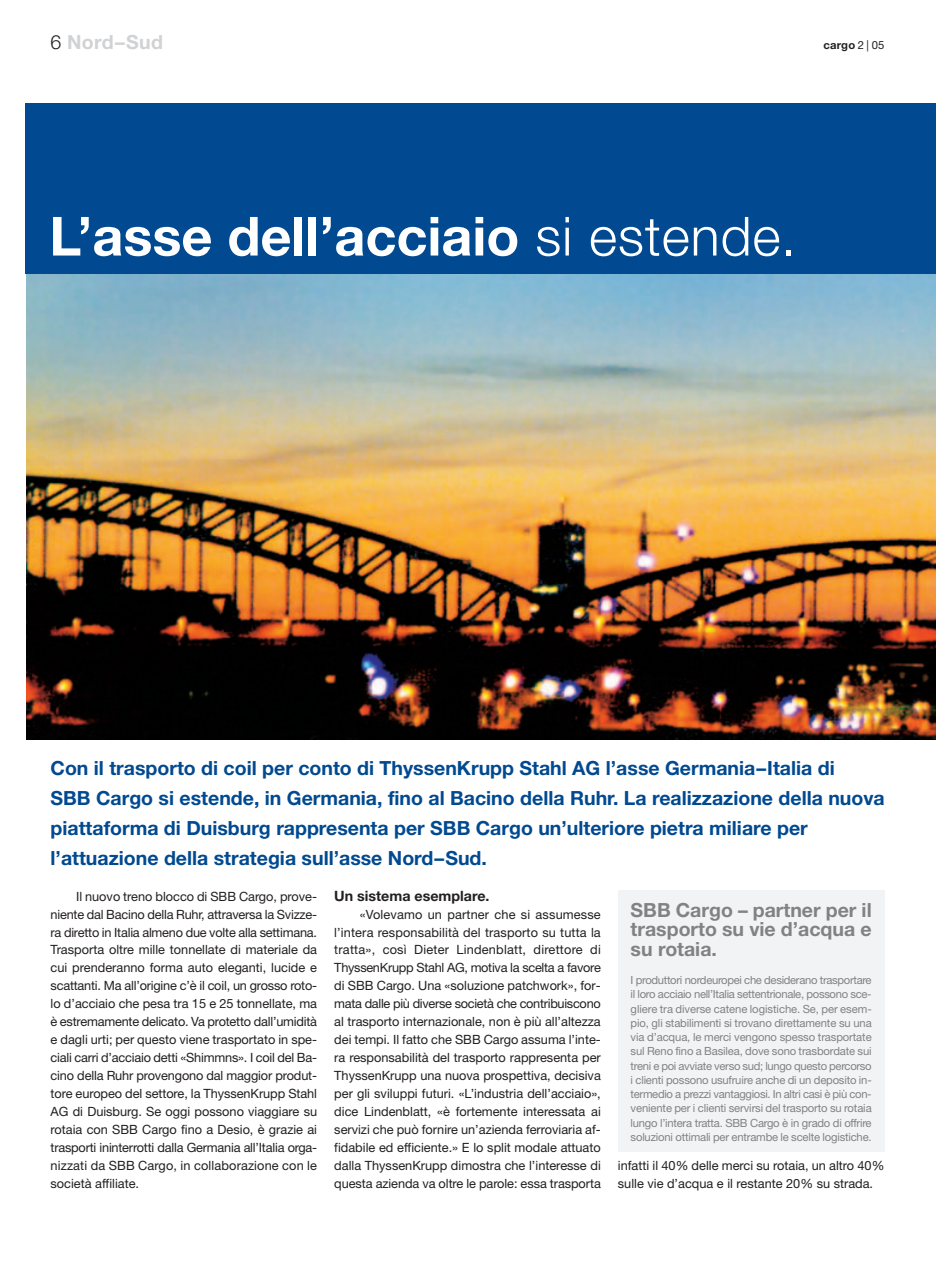
<style>
.page{position:relative;width:936px;height:1263px;background:#fff}
.page>*{position:absolute;margin:0;border:0;box-sizing:border-box;transform-origin:0 0}
.t1{font:700 54px "Helvetica Neue LT";color:#fff}
.t2{font:700 19.5px/29.8px "Helvetica Neue LT";color:#014990}
.t3{font:700 19.5px/19.5px "Helvetica Neue LT";color:#808285;text-align:justify}
.t4{font:700 19.5px "Helvetica Neue LT";letter-spacing:.015em;color:#d1d2d4}
.t5{font:700 14.25px "Helvetica Neue LT";color:#231f20}
.t6{font:12.75px/18px "Helvetica Neue LT";color:#231f20;text-align:justify}
.t7{font:11.25px/14.2px "Helvetica Neue LT";letter-spacing:-.015em;color:#808285;text-align:justify}
.t8{font:700 11.25px "Helvetica Neue LT";letter-spacing:.015em;color:#231f20}
.s1{font-weight:300;color:#231f20}
.s2{font-weight:400}
.s3{font-weight:300}
</style>
<div class="page">
<img style="left:27px;top:273px;width:908px;height:466px">
<div style="left:25px;top:103px;width:910px;height:170px;background:#014990"></div>
<div style="left:617px;top:890px;width:267px;height:262px;background:#f2f3f4"></div>
<h2 class="t4" style="left:51px;top:35px;width:114px"><span class="s1">6</span> Nord–Sud</h2>
<p class="t8" style="left:823px;top:41px;width:62px">cargo <span class="s2">2 | 05</span></p>
<h1 class="t1" style="left:49px;top:217px;width:748px">L’asse dell’acciaio <span class="s3">si estende.</span></h1>
<p class="t2" style="left:51px;top:755px;width:835px">Con il trasporto di coil per conto di ThyssenKrupp Stahl AG l’asse Germania–Italia di<br>SBB Cargo si estende, in Germania, fino al Bacino della Ruhr. La realizzazione della nuova piattaforma di Duisburg rappresenta per SBB Cargo un’ulteriore pietra miliare per l’attuazione della strategia sull’asse Nord–Sud.</p>
<p class="t6" style="left:51px;top:888px;width:268px;text-indent:26px">Il nuovo treno blocco di SBB Cargo, prove&shy;niente dal Bacino della Ruhr, attraversa la Svizze&shy;ra diretto in Italia almeno due volte alla settimana.<br>Trasporta oltre mille tonnellate di materiale da cui prenderanno forma auto eleganti, lucide e scattanti. Ma all’origine c’è il coil, un grosso roto&shy;lo d’acciaio che pesa tra 15 e 25 tonnellate, ma è estremamente delicato. Va protetto dall’umidità e dagli urti; per questo viene trasportato in spe&shy;ciali carri d’acciaio detti «Shimmns». I coil del Ba&shy;cino della Ruhr provengono dal maggior produt&shy;tore europeo del settore, la ThyssenKrupp Stahl AG di Duisburg. Se oggi possono viaggiare su rotaia con SBB Cargo fino a Desio, è grazie ai trasporti ininterrotti dalla Germania all’Italia orga&shy;nizzati da SBB Cargo, in collaborazione con le società affiliate.</p>
<p class="t5" style="left:334px;top:890px;width:157px">Un sistema esemplare.</p>
<p class="t6" style="left:334px;top:906px;width:268px;text-indent:26px">«Volevamo un partner che si assumesse l’intera responsabilità del trasporto su tutta la tratta», così Dieter Lindenblatt, direttore di ThyssenKrupp Stahl AG, motiva la scelta a favore di SBB Cargo. Una «soluzione patchwork», for&shy;mata dalle più diverse società che contribuiscono al trasporto internazionale, non è più all’altezza dei tempi. Il fatto che SBB Cargo assuma l’inte&shy;ra responsabilità del trasporto rappresenta per ThyssenKrupp una nuova prospettiva, decisiva per gli sviluppi futuri. «L’industria dell’acciaio», dice Lindenblatt, «è fortemente interessata ai servizi che può fornire un’azienda ferroviaria af&shy;fidabile ed efficiente.» E lo split modale attuato dalla ThyssenKrupp dimostra che l’interesse di questa azienda va oltre le parole: essa trasporta</p>
<h2 class="t3" style="left:630px;top:902px;width:242px">SBB Cargo – partner per il trasporto su vie d’acqua e su rotaia.</h2>
<p class="t7" style="left:630px;top:974px;width:242px">I produttori nordeuropei che desiderano trasportare il loro acciaio nell’Italia settentrionale, possono sce&shy;gliere tra diverse catene logistiche. Se, per esem&shy;pio, gli stabilimenti si trovano direttamente su una via d’acqua, le merci vengono spesso trasportate sul Reno fino a Basilea, dove sono trasbordate sui treni e poi avviate verso sud; lungo questo percorso i clienti possono usufruire anche di un deposito in&shy;termedio a prezzi vantaggiosi. In altri casi è più con&shy;veniente per i clienti servirsi del trasporto su rotaia lungo l’intera tratta. SBB Cargo è in grado di offrire soluzioni ottimali per entrambe le scelte logistiche.</p>
<p class="t6" style="left:618px;top:1157px;width:268px">infatti il 40% delle merci su rotaia, un altro 40% sulle vie d’acqua e il restante 20% su strada.</p>
</div>
